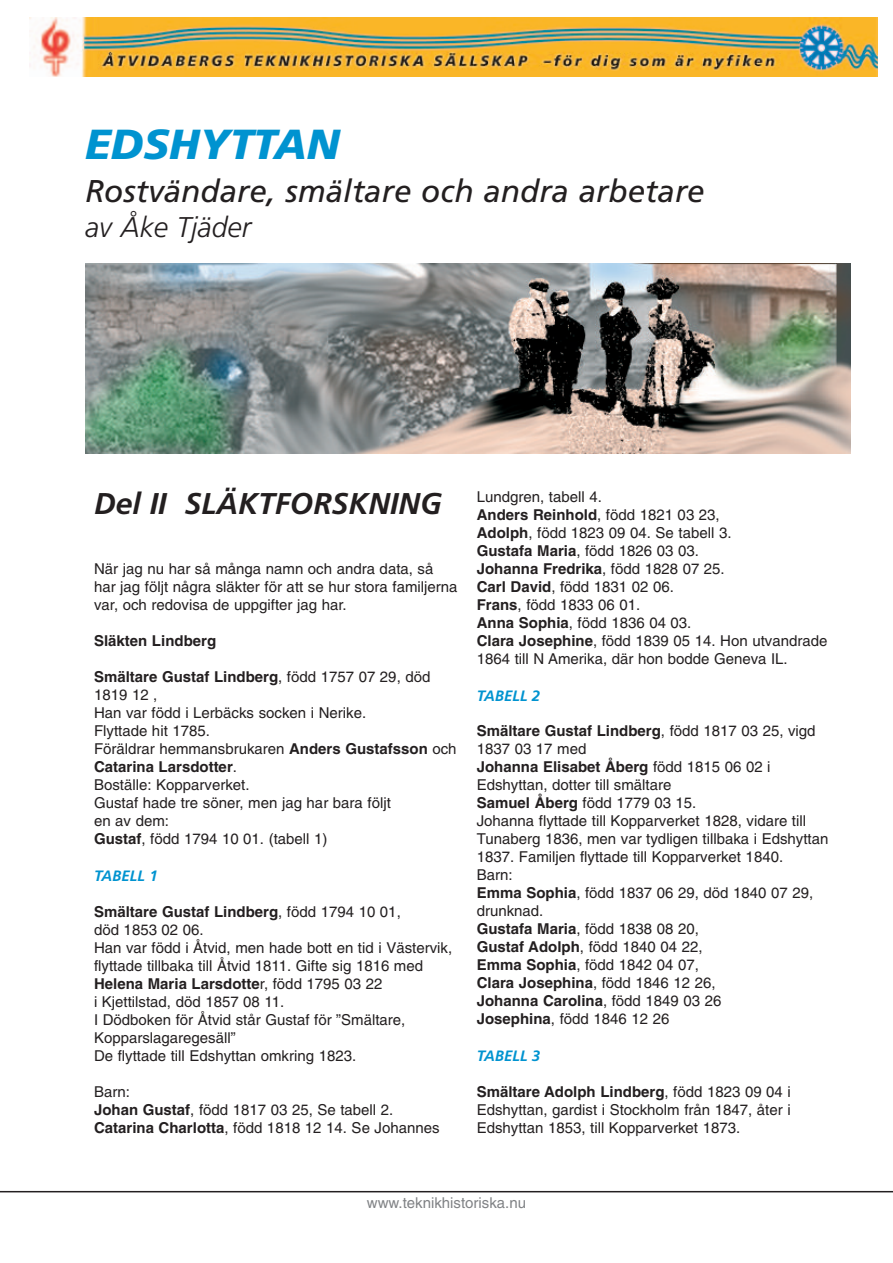
<style>
.page{position:relative;width:893px;height:1263px;background:#fff}
.page>*{position:absolute;margin:0;border:0;box-sizing:border-box;transform-origin:0 0}
.t1{font:italic 900 42px "Frutiger";color:#0093d0}
.t2{font:italic 31.5px "Frutiger";color:#231f20}
.t3{font:italic 700 30px "Frutiger";color:#231f20}
.t4{font:italic 300 28.5px "Frutiger";color:#231f20}
.t5{font:15px/18px "Helvetica";color:#231f20}
.t6{font:15px "Helvetica";color:#808285}
.t7{font:italic 700 15px "Frutiger";color:#0093d0}
.t8{font:700 15px "Helvetica";color:#231f20}
.s1{font-weight:700}
</style>
<div class="page">
<hr style="left:0;top:1191px;width:893px;height:1px;background:#231f20">
<img style="left:29px;top:17px;width:849px;height:60px">
<img style="left:85px;top:264px;width:765px;height:190px">
<h1 class="t1" style="left:85px;top:128px;width:256px">EDSHYTTAN</h1>
<h2 class="t2" style="left:85px;top:178px;width:621px">Rostvändare, smältare och andra arbetare</h2>
<h3 class="t4" style="left:85px;top:216px;width:168px">av Åke Tjäder</h3>
<h3 class="t3" style="left:94px;top:491px;width:349px">Del II SLÄKTFORSKNING</h3>
<p class="t5" style="left:94px;top:561px;width:365px">När jag nu har så många namn och andra data, så har jag följt några släkter för att se hur stora familjerna var, och redovisa de uppgifter jag har.</p>
<p class="t8" style="left:94px;top:635px;width:124px">Släkten Lindberg</p>
<p class="t5" style="left:94px;top:669px;width:364px"><span class="s1">Smältare Gustaf Lindberg</span>, född 1757 07 29, död<br>1819 12 ,<br>Han var född i Lerbäcks socken i Nerike.<br>Flyttade hit 1785.<br>Föräldrar hemmansbrukaren <span class="s1">Anders Gustafsson</span> och<br><span class="s1">Catarina Larsdotter</span>.<br>Boställe: Kopparverket.<br>Gustaf hade tre söner, men jag har bara följt<br>en av dem:<br><span class="s1">Gustaf</span>, född 1794 10 01. (tabell 1)</p>
<p class="t7" style="left:94px;top:869px;width:65px">TABELL 1</p>
<p class="t5" style="left:94px;top:903px;width:360px"><span class="s1">Smältare Gustaf Lindberg</span>, född 1794 10 01,<br>död 1853 02 06.<br>Han var född i Åtvid, men hade bott en tid i Västervik, flyttade tillbaka till Åtvid 1811. Gifte sig 1816 med <span class="s1">Helena Maria Larsdotte</span>r, född 1795 03 22<br>i Kjettilstad, död 1857 08 11.<br>I Dödboken för Åtvid står Gustaf för ”Smältare, Kopparslagaregesäll”<br>De flyttade till Edshyttan omkring 1823.</p>
<p class="t5" style="left:94px;top:1083px;width:347px">Barn:<br><span class="s1">Johan Gustaf</span>, född 1817 03 25, Se tabell 2.<br><span class="s1">Catarina Charlotta</span>, född 1818 12 14. Se Johannes</p>
<p class="t5" style="left:477px;top:489px;width:352px">Lundgren, tabell 4.<br><span class="s1">Anders Reinhold</span>, född 1821 03 23,<br><span class="s1">Adolph</span>, född 1823 09 04. Se tabell 3.<br><span class="s1">Gustafa Maria</span>, född 1826 03 03.<br><span class="s1">Johanna Fredrika</span>, född 1828 07 25.<br><span class="s1">Carl David</span>, född 1831 02 06.<br><span class="s1">Frans</span>, född 1833 06 01.<br><span class="s1">Anna Sophia</span>, född 1836 04 03.<br><span class="s1">Clara Josephine</span>, född 1839 05 14. Hon utvandrade<br>1864 till N Amerika, där hon bodde Geneva IL.</p>
<p class="t7" style="left:477px;top:689px;width:65px">TABELL 2</p>
<p class="t5" style="left:477px;top:723px;width:353px"><span class="s1">Smältare Gustaf Lindberg</span>, född 1817 03 25, vigd<br>1837 03 17 med<br><span class="s1">Johanna Elisabet Åberg</span> född 1815 06 02 i<br>Edshyttan, dotter till smältare<br><span class="s1">Samuel Åberg</span> född 1779 03 15.<br>Johanna flyttade till Kopparverket 1828, vidare till<br>Tunaberg 1836, men var tydligen tillbaka i Edshyttan<br>1837. Familjen flyttade till Kopparverket 1840.<br>Barn:<br><span class="s1">Emma Sophia</span>, född 1837 06 29, död 1840 07 29, drunknad.<br><span class="s1">Gustafa Maria</span>, född 1838 08 20,<br><span class="s1">Gustaf Adolph</span>, född 1840 04 22,<br><span class="s1">Emma Sophia</span>, född 1842 04 07,<br><span class="s1">Clara Josephina</span>, född 1846 12 26,<br><span class="s1">Johanna Carolina</span>, född 1849 03 26<br><span class="s1">Josephina</span>, född 1846 12 26</p>
<p class="t7" style="left:477px;top:1049px;width:65px">TABELL 3</p>
<p class="t5" style="left:477px;top:1083px;width:316px;text-align:justify"><span class="s1">Smältare Adolph Lindberg</span>, född 1823 09 04 i Edshyttan, gardist i Stockholm från 1847, åter i Edshyttan 1853, till Kopparverket 1873.</p>
<p class="t6" style="left:367px;top:1197px;width:161px">www.teknikhistoriska.nu</p>
</div>
